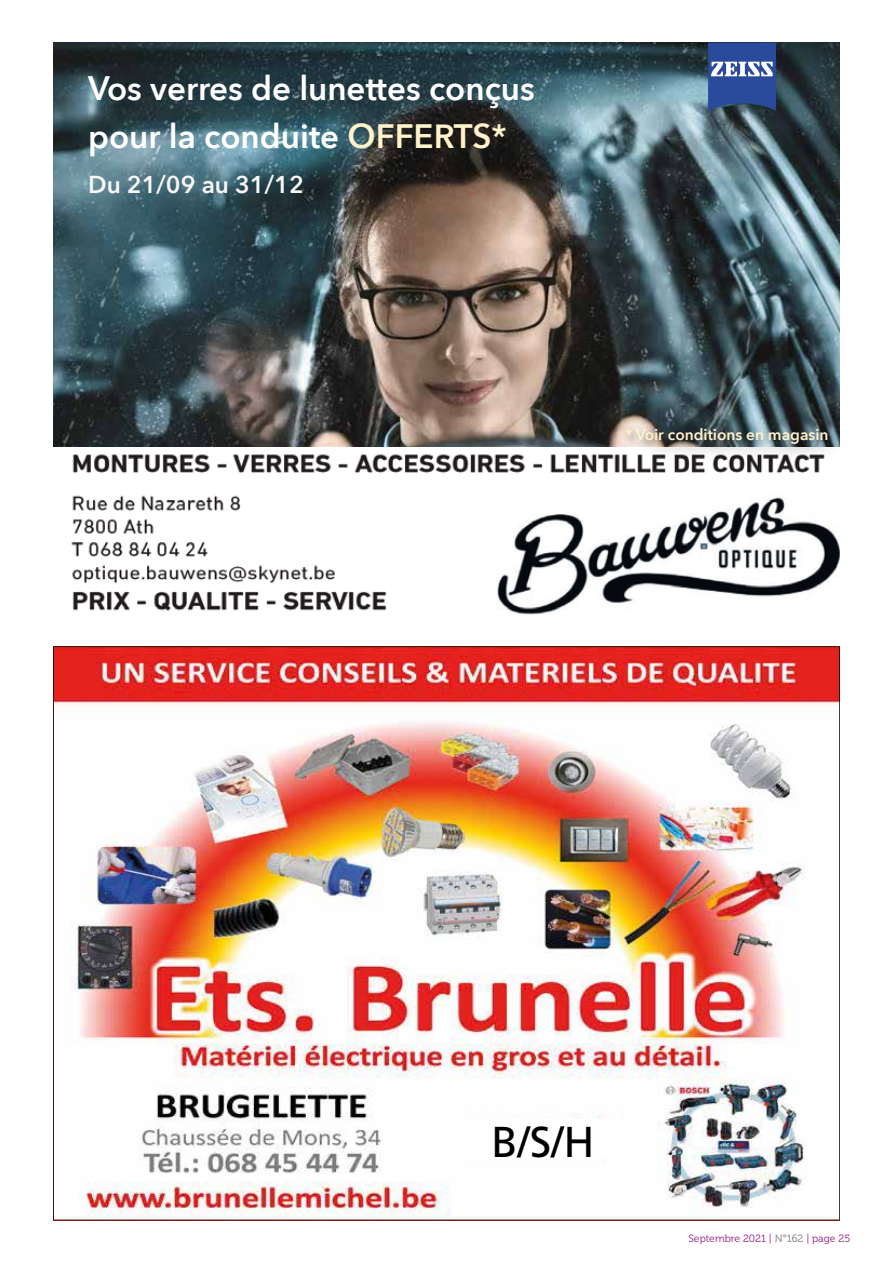
<style>
.page{position:relative;width:893px;height:1263px;background:#fff}
.page>*{position:absolute;margin:0;border:0;box-sizing:border-box;transform-origin:0 0}
.t1{font:43.2px "Frutiger LT Std";color:#000}
.t2{font:600 33.15px/47.2px "Avenir Next";color:#fff}
.t3{font:600 24.3px "Avenir Next";color:#f7f7f6}
.t4{font:600 15.45px "Avenir Next";letter-spacing:-.005em;color:#fff3cb}
.t5{font:10.5px "Museo 300";color:#951b81}
.s1{color:#fff3cb}
.s2{color:#7c7b7b}
</style>
<div class="page">
<img style="left:53px;top:43px;width:787px;height:404px">
<img style="left:617px;top:417px;width:223px;height:30px">
<img style="left:71px;top:447px;width:769px;height:168px">
<svg style="left:708px;top:43px;width:68px;height:68px;background:#435fa0"></svg>
<img style="left:53px;top:646px;width:787px;height:574px">
<p class="t2" style="left:88px;top:64px;width:448px">Vos verres de lunettes conçus pour la conduite <span class="s1">OFFERTS*</span></p>
<p class="t3" style="left:88px;top:164px;width:217px">Du 21/09 au 31/12</p>
<p class="t4" style="left:625px;top:421px;width:205px">* Voir conditions en magasin</p>
<h1 class="t1" style="left:491px;top:1117px;width:105px">B/S/H</h1>
<p class="t5" style="left:688px;top:1232px;width:164px">Septembre 2021 | <span class="s2">N°162</span> | page 25</p>
</div>
